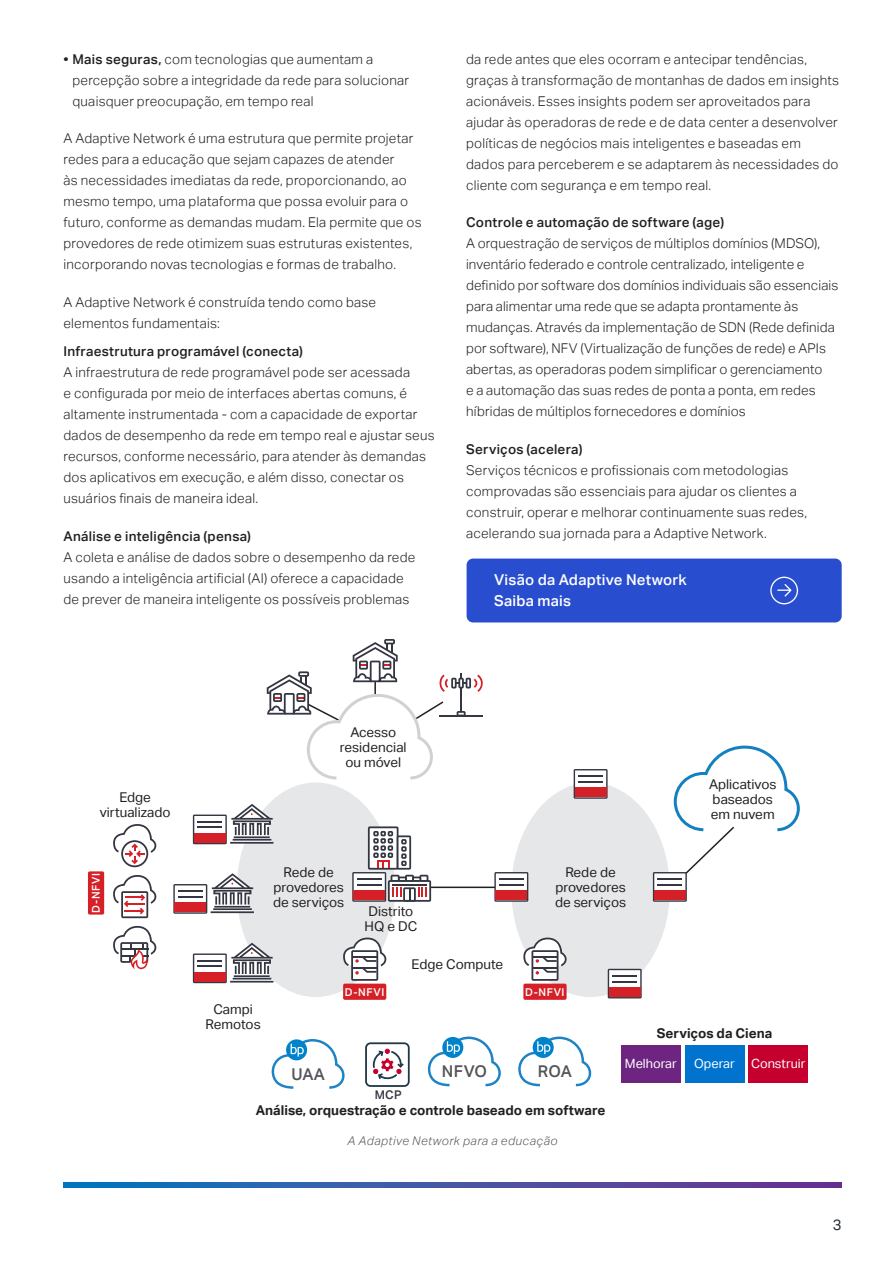
<style>
.page{position:relative;width:893px;height:1263px;background:#fff}
.page>*{position:absolute;margin:0;border:0;box-sizing:border-box;transform-origin:0 0}
.t1{font:500 16.2px "Aktiv Grotesk";letter-spacing:.015em;color:#54555a}
.Body_Copy{font:500 15px/21px "Aktiv Grotesk";letter-spacing:.015em;color:#fff}
.t2{font:15px "Aktiv Grotesk";color:#252f37}
.Body_Copy-2{font:300 13.5px/21px "Aktiv Grotesk";letter-spacing:.02em;color:#231f20}
.t3{font:13.5px/15px "Aktiv Grotesk";color:#231f20;text-align:center}
.subhead{font:500 13.5px "Aktiv Grotesk";letter-spacing:.02em;color:#231f20}
.t4{font:700 13.5px "Aktiv Grotesk";color:#231f20}
.t5{font:12.75px "Aktiv Grotesk";color:#fff}
.Figure_Caption{font:italic 300 12px "Aktiv Grotesk";letter-spacing:.04em;color:#57585a}
.t6{font:500 12px "Aktiv Grotesk";color:#343642}
.t7{font:500 10.8px "Aktiv Grotesk";letter-spacing:.05em;color:#fff}
.s1{font-weight:500}
</style>
<div class="page">
<svg style="left:63px;top:1182px;width:779px;height:5px;background:#3f55a5"></svg>
<div style="left:467px;top:558px;width:375px;height:64px;background:#284ecf;border-radius:7px"></div>
<svg style="left:770px;top:577px;width:28px;height:27px"></svg>
<hr style="left:419px;top:886px;width:92px;height:2px;background:#231f20">
<div style="left:237px;top:782px;width:158px;height:215px;background:#e6e7e9;border-radius:50%"></div>
<div style="left:621px;top:1045px;width:59px;height:38px;background:#6e2581"></div>
<div style="left:685px;top:1045px;width:59px;height:38px;background:#0073ce"></div>
<div style="left:748px;top:1045px;width:60px;height:38px;background:#c5002e"></div>
<div style="left:511px;top:782px;width:159px;height:215px;background:#e6e7e9;border-radius:50%"></div>
<svg style="left:113px;top:926px;width:43px;height:43px"></svg>
<svg style="left:113px;top:824px;width:43px;height:43px"></svg>
<svg style="left:113px;top:875px;width:43px;height:43px"></svg>
<div style="left:88px;top:871px;width:16px;height:43px;background:#d52027;border-radius:2px"></div>
<div style="left:343px;top:983px;width:43px;height:17px;background:#d52027;border-radius:2px"></div>
<svg style="left:193px;top:804px;width:80px;height:40px"></svg>
<svg style="left:494px;top:872px;width:34px;height:30px"></svg>
<hr style="left:499px;top:878px;width:24px;height:2px;background:#343642">
<svg style="left:653px;top:745px;width:147px;height:157px"></svg>
<hr style="left:658px;top:878px;width:24px;height:2px;background:#343642">
<svg style="left:608px;top:969px;width:34px;height:29px"></svg>
<svg style="left:574px;top:769px;width:34px;height:30px"></svg>
<hr style="left:579px;top:775px;width:24px;height:2px;background:#343642">
<hr style="left:211px;top:911px;width:43px;height:2px;background:#343642">
<svg style="left:173px;top:873px;width:80px;height:41px"></svg>
<hr style="left:178px;top:890px;width:24px;height:2px;background:#343642">
<svg style="left:193px;top:943px;width:80px;height:40px"></svg>
<svg style="left:352px;top:826px;width:79px;height:76px"></svg>
<svg style="left:343px;top:937px;width:43px;height:44px"></svg>
<div style="left:523px;top:983px;width:44px;height:17px;background:#d52027;border-radius:2px"></div>
<svg style="left:523px;top:937px;width:44px;height:44px"></svg>
<svg style="left:267px;top:639px;width:216px;height:141px"></svg>
<svg style="left:372px;top:1049px;width:32px;height:31px"></svg>
<div style="left:365px;top:1042px;width:45px;height:45px;border:2px solid #203746;border-radius:5px"></div>
<svg style="left:272px;top:1039px;width:73px;height:50px"></svg>
<svg style="left:428px;top:1036px;width:73px;height:50px"></svg>
<svg style="left:518px;top:1036px;width:73px;height:50px"></svg>
<p class="Body_Copy-2" style="left:72px;top:48px;width:338px;text-indent:-9px"><span class="s1">• Mais seguras,</span> com tecnologias que aumentam a percepção sobre a integridade da rede para solucionar quaisquer preocupação, em tempo real</p>
<p class="Body_Copy-2" style="left:63px;top:128px;width:360px">A Adaptive Network é uma estrutura que permite projetar redes para a educação que sejam capazes de atender<br>às necessidades imediatas da rede, proporcionando, ao mesmo tempo, uma plataforma que possa evoluir para o futuro, conforme as demandas mudam. Ela permite que os provedores de rede otimizem suas estruturas existentes, incorporando novas tecnologias e formas de trabalho.</p>
<p class="Body_Copy-2" style="left:63px;top:292px;width:314px">A Adaptive Network é construída tendo como base elementos fundamentais:</p>
<p class="subhead" style="left:63px;top:343px;width:241px">Infraestrutura programável (conecta)</p>
<p class="Body_Copy-2" style="left:63px;top:362px;width:373px">A infraestrutura de rede programável pode ser acessada<br>e configurada por meio de interfaces abertas comuns, é altamente instrumentada - com a capacidade de exportar dados de desempenho da rede em tempo real e ajustar seus recursos, conforme necessário, para atender às demandas dos aplicativos em execução, e além disso, conectar os usuários finais de maneira ideal.</p>
<p class="subhead" style="left:63px;top:528px;width:189px">Análise e inteligência (pensa)</p>
<p class="Body_Copy-2" style="left:63px;top:546px;width:353px">A coleta e análise de dados sobre o desempenho da rede usando a inteligência artificial (AI) oferece a capacidade de prever de maneira inteligente os possíveis problemas</p>
<p class="Body_Copy-2" style="left:466px;top:48px;width:375px">da rede antes que eles ocorram e antecipar tendências, graças à transformação de montanhas de dados em insights acionáveis. Esses insights podem ser aproveitados para ajudar às operadoras de rede e de data center a desenvolver políticas de negócios mais inteligentes e baseadas em dados para perceberem e se adaptarem às necessidades do cliente com segurança e em tempo real.</p>
<p class="subhead" style="left:466px;top:215px;width:260px">Controle e automação de software (age)</p>
<p class="Body_Copy-2" style="left:466px;top:233px;width:374px">A orquestração de serviços de múltiplos domínios (MDSO), inventário federado e controle centralizado, inteligente e definido por software dos domínios individuais são essenciais para alimentar uma rede que se adapta prontamente às mudanças. Através da implementação de SDN (Rede definida por software), NFV (Virtualização de funções de rede) e APIs abertas, as operadoras podem simplificar o gerenciamento<br>e a automação das suas redes de ponta a ponta, em redes híbridas de múltiplos fornecedores e domínios</p>
<p class="subhead" style="left:466px;top:442px;width:118px">Serviços (acelera)</p>
<p class="Body_Copy-2" style="left:466px;top:460px;width:343px">Serviços técnicos e profissionais com metodologias comprovadas são essenciais para ajudar os clientes a construir, operar e melhorar continuamente suas redes, acelerando sua jornada para a Adaptive Network.</p>
<p class="Body_Copy" style="left:494px;top:569px;width:194px">Visão da Adaptive Network<br>Saiba mais</p>
<p class="t3" style="left:100px;top:790px;width:72px">Edge virtualizado</p>
<p class="t3" style="left:340px;top:724px;width:68px">Acesso residencial ou móvel</p>
<p class="t3" style="left:709px;top:777px;width:69px;text-align:left">Aplicativos baseados em nuvem</p>
<p class="t7" style="left:90px;top:913px;width:41px;rotate:-90deg">D-NFVI</p>
<p class="t3" style="left:273px;top:865px;width:73px">Rede de provedores de serviços</p>
<p class="t3" style="left:555px;top:865px;width:73px">Rede de provedores de serviços</p>
<p class="t3" style="left:364px;top:904px;width:54px;text-align:left">Distrito<br>HQ e DC</p>
<p class="t3" style="left:411px;top:957px;width:93px">Edge Compute</p>
<p class="t3" style="left:206px;top:1001px;width:57px">Campi<br>Remotos</p>
<p class="t7" style="left:345px;top:985px;width:41px">D-NFVI</p>
<p class="t7" style="left:525px;top:985px;width:41px">D-NFVI</p>
<p class="t1" style="left:291px;top:1065px;width:35px">UAA</p>
<p class="t1" style="left:442px;top:1062px;width:47px">NFVO</p>
<p class="t1" style="left:538px;top:1062px;width:36px">ROA</p>
<p class="t6" style="left:375px;top:1088px;width:28px">MCP</p>
<p class="t4" style="left:256px;top:1102px;width:351px">Análise, orquestração e controle baseado em software</p>
<p class="Figure_Caption" style="left:348px;top:1134px;width:212px">A Adaptive Network para a educação</p>
<p class="t4" style="left:657px;top:1025px;width:117px">Serviços da Ciena</p>
<p class="t5" style="left:625px;top:1056px;width:53px">Melhorar</p>
<p class="t5" style="left:694px;top:1056px;width:42px">Operar</p>
<p class="t5" style="left:751px;top:1056px;width:56px">Construir</p>
<p class="t2" style="left:833px;top:1216px;width:10px">3</p>
</div>
